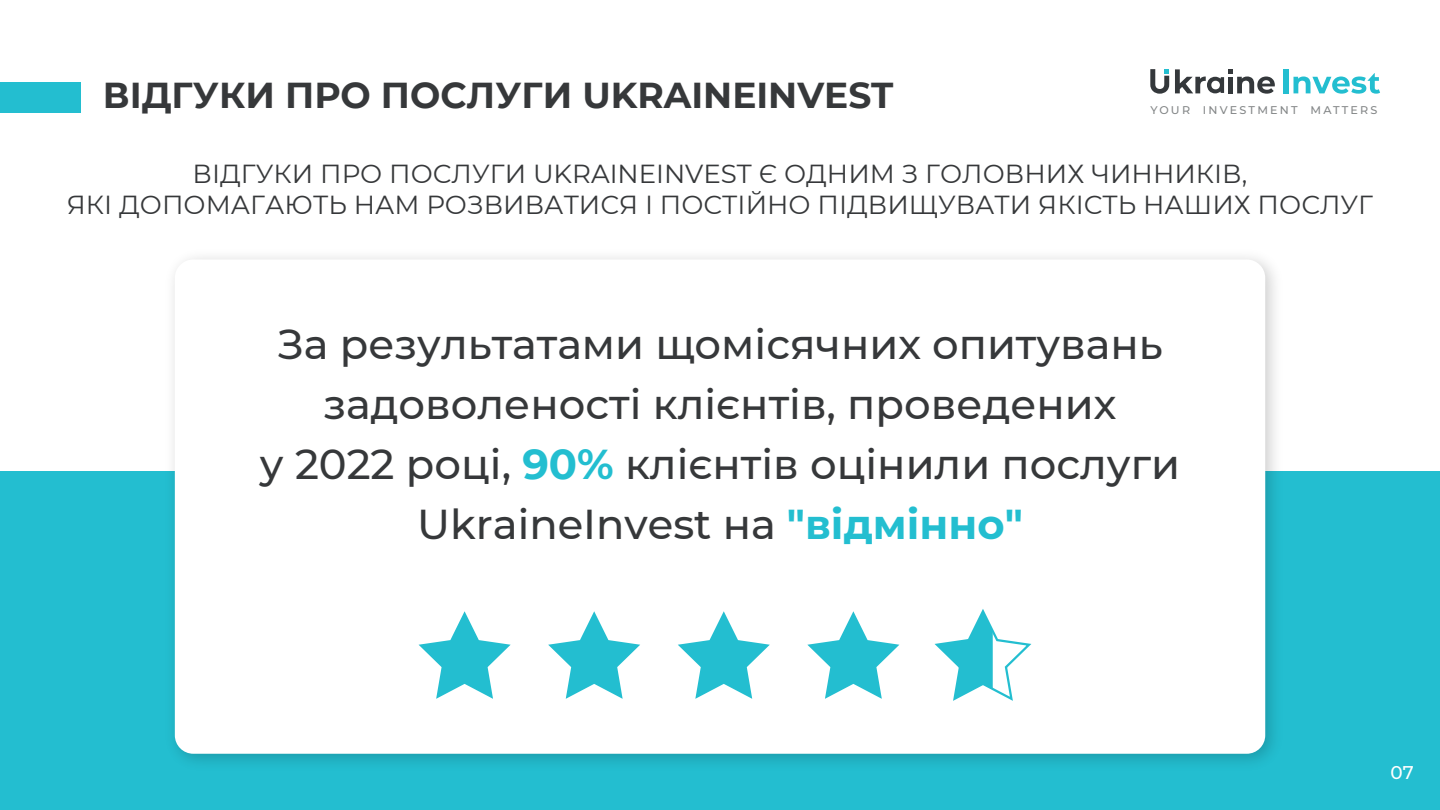
<style>
.page{position:relative;width:1440px;height:810px;background:#fff}
.page>*{position:absolute;margin:0;border:0;box-sizing:border-box;transform-origin:0 0}
.t1{font:500 41.7px/60px "Montserrat";color:#36383a;text-align:center}
.t2{font:700 36px "Montserrat";color:#36383a}
.t3{font:26.1px/31.3px "Montserrat";color:#36383a;text-align:center}
.t4{font:500 18.38px "Montserrat";color:#fff}
.t5{font:500 11.18px "Montserrat";letter-spacing:.2em;color:#838687}
.s1{font-weight:700;color:#23bed0}
</style>
<div class="page">
<div style="left:0;top:82px;width:80px;height:30px;background:#23bed0"></div>
<div style="left:0;top:471px;width:1440px;height:339px;background:#23bed0"></div>
<img style="left:173px;top:257px;width:1102px;height:505px">
<div style="left:175px;top:260px;width:1090px;height:494px;background:#fff;border-radius:18px"></div>
<svg style="left:419px;top:611px;width:92px;height:88px"></svg>
<svg style="left:548px;top:611px;width:92px;height:88px"></svg>
<svg style="left:678px;top:611px;width:92px;height:88px"></svg>
<svg style="left:807px;top:611px;width:92px;height:88px"></svg>
<svg style="left:934px;top:609px;width:98px;height:92px"></svg>
<svg style="left:1175px;top:69px;width:100px;height:25px"></svg>
<svg style="left:1150px;top:69px;width:19px;height:25px"></svg>
<div style="left:1284px;top:69px;width:5px;height:24px;background:#23bed0"></div>
<svg style="left:1294px;top:73px;width:86px;height:21px"></svg>
<p class="t2" style="left:103px;top:69px;width:792px">ВІДГУКИ ПРО ПОСЛУГИ UKRAINEINVEST</p>
<p class="t5" style="left:1150px;top:102px;width:229px">YOUR INVESTMENT MATTERS</p>
<p class="t3" style="left:67px;top:157px;width:1308px">ВІДГУКИ ПРО ПОСЛУГИ UKRAINEINVEST Є ОДНИМ З ГОЛОВНИХ ЧИННИКІВ,<br>ЯКІ ДОПОМАГАЮТЬ НАМ РОЗВИВАТИСЯ І ПОСТІЙНО ПІДВИЩУВАТИ ЯКІСТЬ НАШИХ ПОСЛУГ</p>
<p class="t1" style="left:260px;top:313px;width:922px">За результатами щомісячних опитувань задоволеності клієнтів, проведених<br>у 2022 році, <span class="s1">90%</span> клієнтів оцінили послуги UkraineInvest на <span class="s1">"відмінно"</span></p>
<p class="t4" style="left:1390px;top:760px;width:25px">07</p>
</div>
